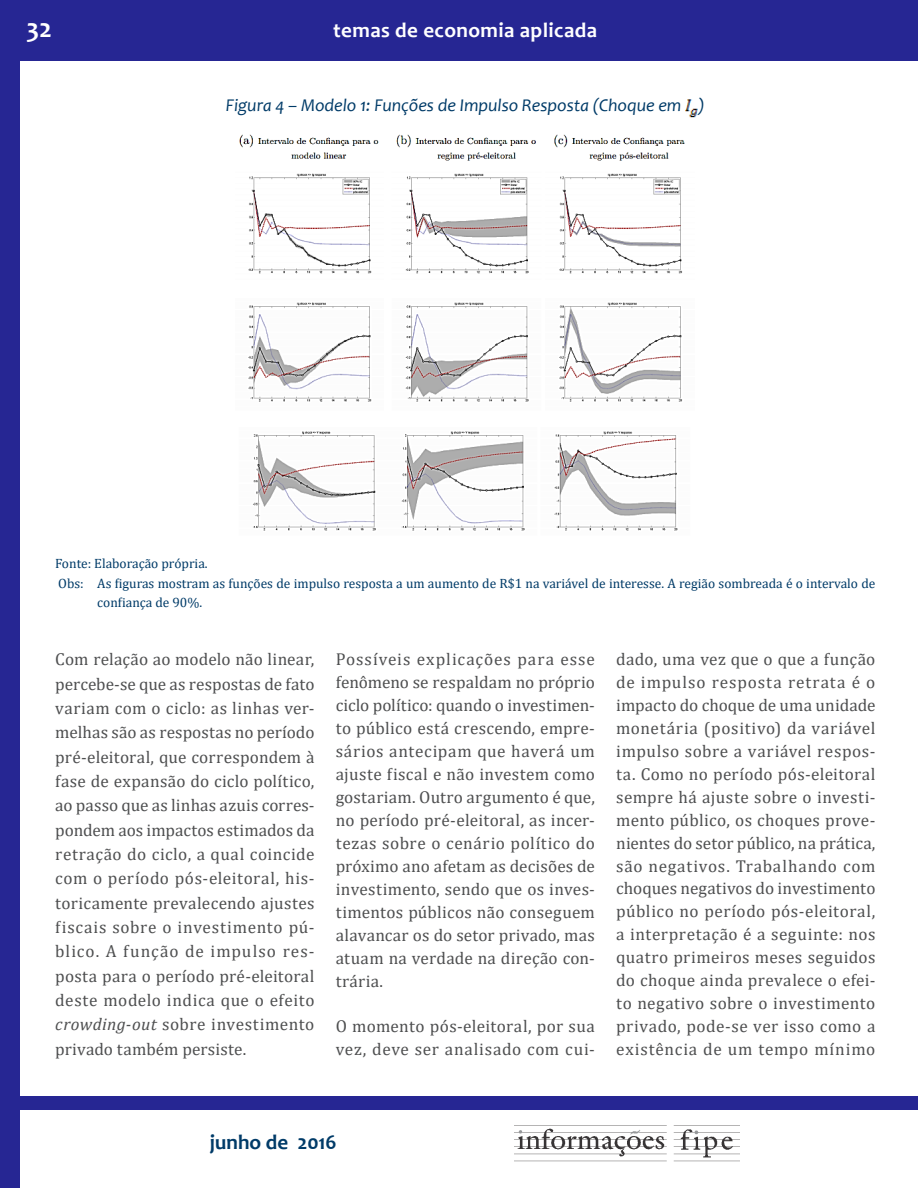
<style>
.page{position:relative;width:918px;height:1188px;background:#fff}
.page>*{position:absolute;margin:0;border:0;box-sizing:border-box;transform-origin:0 0}
.t1{font:700 27px "Candara";color:#fff}
.t2{font:700 21px "Candara";letter-spacing:.02em;color:#fff}
.t3{font:700 21px "Candara";color:#003b68}
.t4{font:italic 18px "Candara";color:#003b68}
.t5{font:17.25px/23px "Cambria";letter-spacing:.025em;color:#4e4f50;text-align:justify}
.t6{font:13.5px "Cambria";color:#003b68}
.s1{font-style:italic}
</style>
<div class="page">
<div style="left:0;top:0;width:20px;height:1188px;background:#262693"></div>
<div style="left:0;top:0;width:918px;height:61px;background:#262693"></div>
<div style="left:15px;top:1097px;width:903px;height:13px;background:#262693"></div>
<img style="left:514px;top:1125px;width:225px;height:37px">
<img style="left:685px;top:99px;width:13px;height:19px">
<img style="left:239px;top:134px;width:446px;height:397px">
<h1 class="t1" style="left:26px;top:12px;width:27px">32</h1>
<p class="t2" style="left:333px;top:17px;width:265px">temas de economia aplicada</p>
<p class="t4" style="left:226px;top:94px;width:480px">Figura 4 – Modelo 1: Funções de Impulso Resposta (Choque em )</p>
<p class="t6" style="left:55px;top:556px;width:154px">Fonte: Elaboração própria.</p>
<p class="t6" style="left:58px;top:575px;width:819px">Obs: As figuras mostram as funções de impulso resposta a um aumento de R$1 na variável de interesse. A região sombreada é o intervalo de</p>
<p class="t6" style="left:97px;top:595px;width:106px">confiança de 90%.</p>
<p class="t5" style="left:55px;top:647px;width:261px;line-height:24.3px">Com relação ao modelo não linear, percebe-se que as respostas de fato variam com o ciclo: as linhas ver&shy;melhas são as respostas no período pré-eleitoral, que correspondem à fase de expansão do ciclo político, ao passo que as linhas azuis corres&shy;pondem aos impactos estimados da retração do ciclo, a qual coincide com o período pós-eleitoral, his&shy;toricamente prevalecendo ajustes fiscais sobre o investimento pú&shy;blico. A função de impulso res&shy;posta para o período pré-eleitoral deste modelo indica que o efeito <span class="s1">crowding-out</span> sobre investimento privado também persiste.</p>
<p class="t5" style="left:336px;top:648px;width:261px">Possíveis explicações para esse fenômeno se respaldam no próprio ciclo político: quando o investimen&shy;to público está crescendo, empre&shy;sários antecipam que haverá um ajuste fiscal e não investem como gostariam. Outro argumento é que, no período pré-eleitoral, as incer&shy;tezas sobre o cenário político do próximo ano afetam as decisões de investimento, sendo que os inves&shy;timentos públicos não conseguem alavancar os do setor privado, mas atuam na verdade na direção con&shy;trária.</p>
<p class="t5" style="left:336px;top:1014px;width:261px">O momento pós-eleitoral, por sua vez, deve ser analisado com cui-</p>
<p class="t5" style="left:616px;top:648px;width:261px">dado, uma vez que o que a função de impulso resposta retrata é o impacto do choque de uma unidade monetária (positivo) da variável impulso sobre a variável respos&shy;ta. Como no período pós-eleitoral sempre há ajuste sobre o investi&shy;mento público, os choques prove&shy;nientes do setor público, na prática, são negativos. Trabalhando com choques negativos do investimento público no período pós-eleitoral, a interpretação é a seguinte: nos quatro primeiros meses seguidos do choque ainda prevalece o efei&shy;to negativo sobre o investimento privado, pode-se ver isso como a existência de um tempo mínimo</p>
<p class="t3" style="left:210px;top:1129px;width:128px">junho de 2016</p>
</div>
